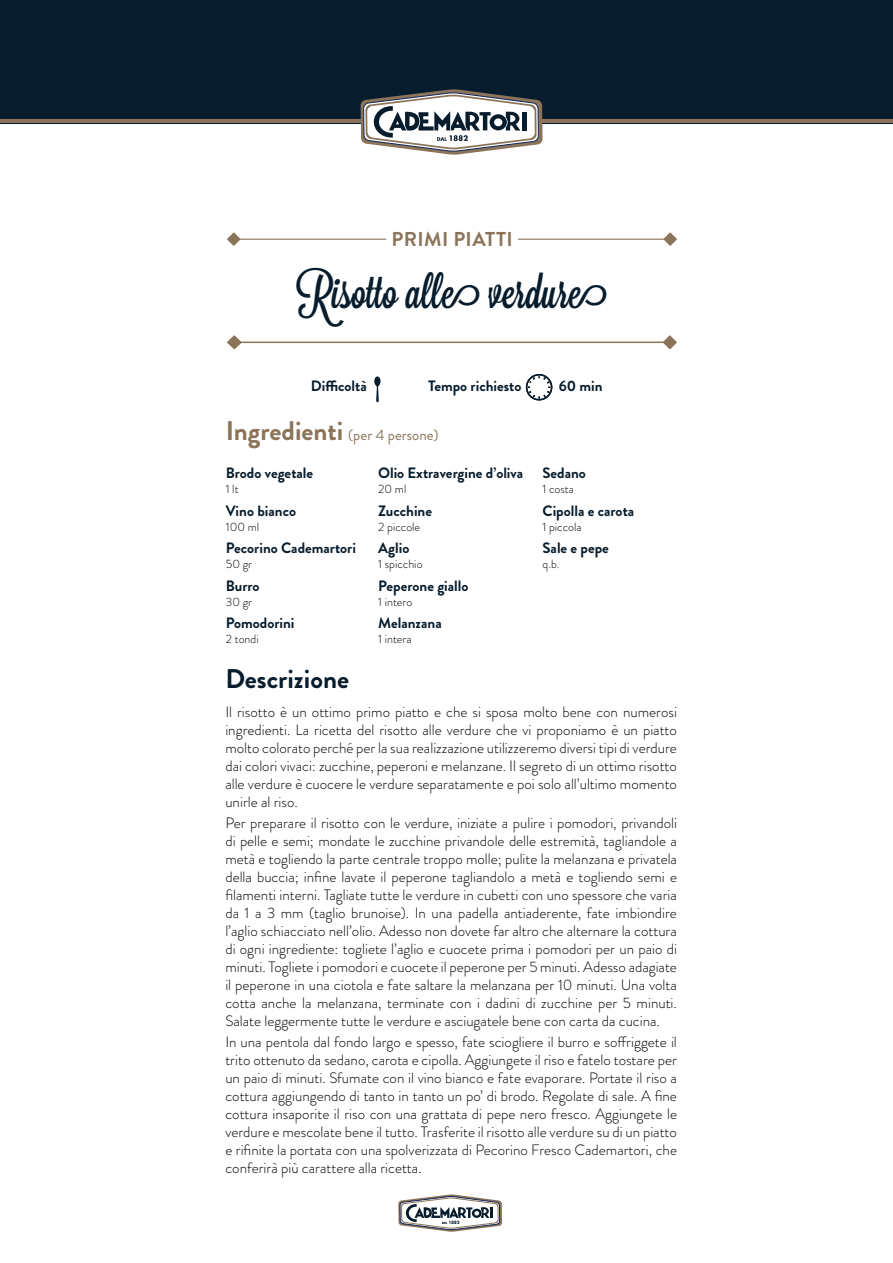
<style>
.page{position:relative;width:893px;height:1263px;background:#fff}
.page>*{position:absolute;margin:0;border:0;box-sizing:border-box;transform-origin:0 0}
.t1{font:45px "Lavanderia Sturdy";color:#071c2c}
.t2{font:700 27px "Brandon Grotesque";color:#8b7459}
.t3{font:700 27px "Brandon Grotesque";color:#071c2c}
.t4{font:700 20.1px "Brandon Grotesque";letter-spacing:.02em;color:#8b7459}
.t5{font:300 15px/18px "Brandon Grotesque";color:#000;text-align:justify}
.t6{font:700 15px "Brandon Grotesque";color:#071c2c}
.t7{font:15px "Brandon Grotesque";color:#8b7459}
.t8{font:300 12px "Brandon Grotesque";color:#000}
</style>
<div class="page">
<div style="left:0;top:0;width:893px;height:123px;background:#071c2c"></div>
<hr style="left:0;top:119px;width:893px;height:4px;background:#8b7459">
<svg style="left:361px;top:89px;width:182px;height:66px"></svg>
<svg style="left:227px;top:232px;width:14px;height:14px"></svg>
<hr style="left:231px;top:239px;width:155px;height:1px;background:#8b7459">
<svg style="left:663px;top:232px;width:14px;height:14px"></svg>
<hr style="left:518px;top:239px;width:148px;height:1px;background:#8b7459">
<svg style="left:398px;top:1194px;width:104px;height:38px"></svg>
<svg style="left:374px;top:376px;width:7px;height:26px"></svg>
<svg style="left:227px;top:335px;width:15px;height:14px"></svg>
<hr style="left:236px;top:342px;width:434px;height:1px;background:#8b7459">
<svg style="left:663px;top:335px;width:14px;height:14px"></svg>
<svg style="left:525px;top:374px;width:28px;height:27px"></svg>
<h3 class="t4" style="left:392px;top:225px;width:123px">PRIMI PIATTI</h3>
<h1 class="t1" style="left:296px;top:266px;width:312px">Risotto alle verdure</h1>
<p class="t6" style="left:311px;top:375px;width:57px">Difficoltà</p>
<p class="t6" style="left:428px;top:376px;width:95px">Tempo richiesto</p>
<h2 class="t2" style="left:226px;top:411px;width:119px">Ingredienti</h2>
<p class="t7" style="left:348px;top:424px;width:92px">(per 4 persone)</p>
<p class="t6" style="left:226px;top:463px;width:89px">Brodo vegetale</p>
<p class="t8" style="left:226px;top:481px;width:14px">1 lt</p>
<p class="t6" style="left:226px;top:500px;width:72px">Vino bianco</p>
<p class="t8" style="left:226px;top:519px;width:35px">100 ml</p>
<p class="t6" style="left:226px;top:538px;width:132px">Pecorino Cademartori</p>
<p class="t8" style="left:226px;top:556px;width:28px">50 gr</p>
<p class="t6" style="left:226px;top:575px;width:35px">Burro</p>
<p class="t8" style="left:226px;top:594px;width:28px">30 gr</p>
<p class="t6" style="left:226px;top:613px;width:70px">Pomodorini</p>
<p class="t8" style="left:226px;top:631px;width:34px">2 tondi</p>
<h2 class="t3" style="left:225px;top:659px;width:125px">Descrizione</h2>
<p class="t6" style="left:378px;top:463px;width:147px">Olio Extravergine d’oliva</p>
<p class="t8" style="left:378px;top:481px;width:30px">20 ml</p>
<p class="t6" style="left:378px;top:500px;width:55px">Zucchine</p>
<p class="t8" style="left:378px;top:519px;width:43px">2 piccole</p>
<p class="t6" style="left:378px;top:538px;width:33px">Aglio</p>
<p class="t8" style="left:378px;top:556px;width:46px">1 spicchio</p>
<p class="t6" style="left:378px;top:575px;width:92px">Peperone giallo</p>
<p class="t8" style="left:378px;top:594px;width:36px">1 intero</p>
<p class="t6" style="left:378px;top:613px;width:65px">Melanzana</p>
<p class="t8" style="left:378px;top:631px;width:35px">1 intera</p>
<p class="t6" style="left:559px;top:376px;width:45px">60 min</p>
<p class="t6" style="left:543px;top:463px;width:45px">Sedano</p>
<p class="t8" style="left:543px;top:481px;width:33px">1 costa</p>
<p class="t6" style="left:543px;top:500px;width:93px">Cipolla e carota</p>
<p class="t8" style="left:543px;top:519px;width:41px">1 piccola</p>
<p class="t6" style="left:543px;top:538px;width:68px">Sale e pepe</p>
<p class="t8" style="left:543px;top:556px;width:19px">q.b.</p>
<p class="t5" style="left:225px;top:703px;width:453px">Il risotto è un ottimo primo piatto e che si sposa molto bene con numerosi ingredienti. La ricetta del risotto alle verdure che vi proponiamo è un piatto molto colorato perché per la sua realizzazione utilizzeremo diversi tipi di verdure dai colori vivaci: zucchine, peperoni e melanzane. Il segreto di un ottimo risotto alle verdure è cuocere le verdure separatamente e poi solo all’ultimo momento unirle al riso.</p>
<p class="t5" style="left:225px;top:814px;width:453px">Per preparare il risotto con le verdure, iniziate a pulire i pomodori, privandoli di pelle e semi; mondate le zucchine privandole delle estremità, tagliandole a metà e togliendo la parte centrale troppo molle; pulite la melanzana e privatela della buccia; infine lavate il peperone tagliandolo a metà e togliendo semi e filamenti interni. Tagliate tutte le verdure in cubetti con uno spessore che varia da 1 a 3 mm (taglio brunoise). In una padella antiaderente, fate imbiondire l’aglio schiacciato nell’olio. Adesso non dovete far altro che alternare la cottura di ogni ingrediente: togliete l’aglio e cuocete prima i pomodori per un paio di minuti. Togliete i pomodori e cuocete il peperone per 5 minuti. Adesso adagiate il peperone in una ciotola e fate saltare la melanzana per 10 minuti. Una volta cotta anche la melanzana, terminate con i dadini di zucchine per 5 minuti.<br>Salate leggermente tutte le verdure e asciugatele bene con carta da cucina.</p>
<p class="t5" style="left:225px;top:1033px;width:453px">In una pentola dal fondo largo e spesso, fate sciogliere il burro e soffriggete il trito ottenuto da sedano, carota e cipolla. Aggiungete il riso e fatelo tostare per un paio di minuti. Sfumate con il vino bianco e fate evaporare. Portate il riso a cottura aggiungendo di tanto in tanto un po’ di brodo. Regolate di sale. A fine cottura insaporite il riso con una grattata di pepe nero fresco. Aggiungete le verdure e mescolate bene il tutto. Trasferite il risotto alle verdure su di un piatto e rifinite la portata con una spolverizzata di Pecorino Fresco Cademartori, che conferirà più carattere alla ricetta.</p>
</div>
